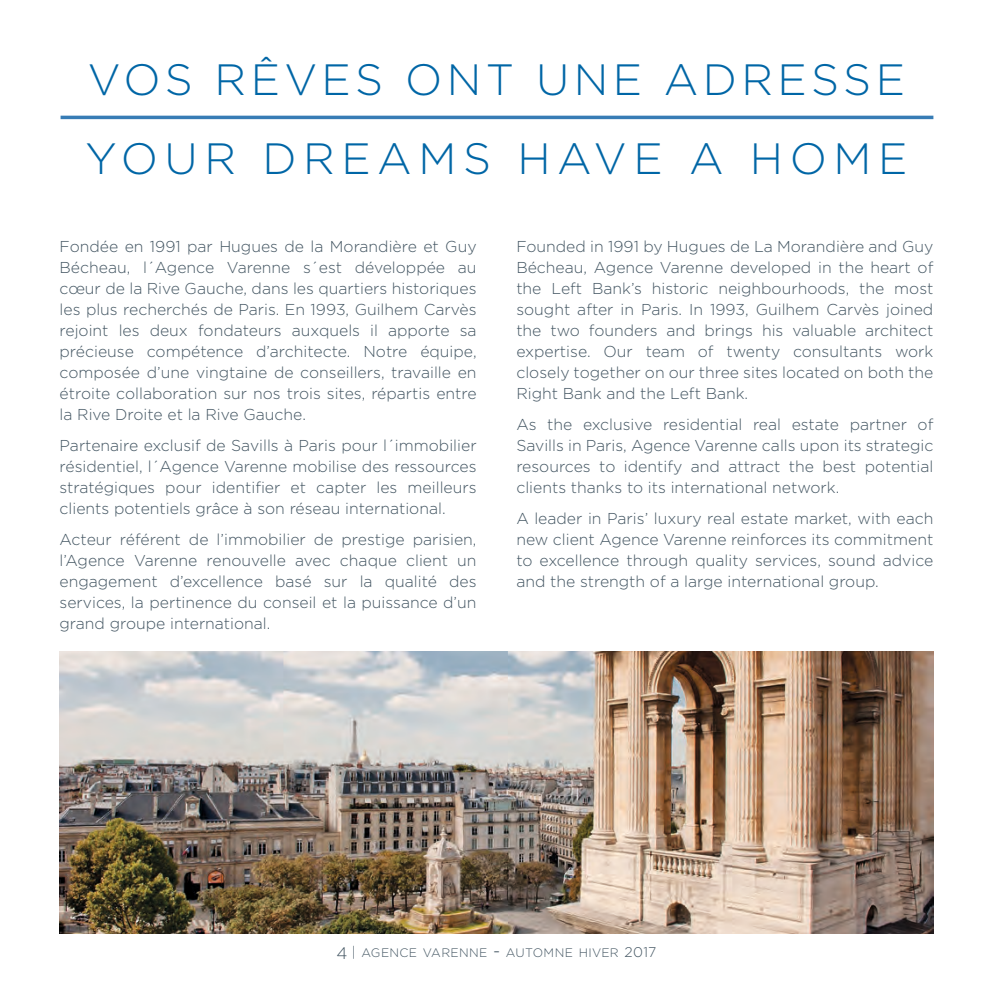
<style>
.page{position:relative;width:993px;height:993px;background:#fff}
.page>*{position:absolute;margin:0;border:0;box-sizing:border-box;transform-origin:0 0}
.t1{font:300 43.75px "Gotham";letter-spacing:.1em;color:#0066a6}
.t2{font:300 43.75px "Gotham";letter-spacing:.15em;color:#0066a6}
.t3{font:300 15.75px/21px "Gotham";color:#435562;text-align:justify}
.t4{font:300 12.25px "Gotham";letter-spacing:.025em;color:#435562}
.s1{font-size:16.62px}
.s2{font-size:14px}
.s3{font-size:17.5px}
</style>
<div class="page">
<hr style="left:61px;top:116px;width:872px;height:3px;background:#377cb5">
<img style="left:60px;top:651px;width:873px;height:282px">
<p class="t1" style="left:88px;top:51px;width:818px">VOS RÊVES ONT UNE ADRESSE</p>
<p class="t2" style="left:85px;top:131px;width:823px">YOUR DREAMS HAVE A HOME</p>
<p class="t3" style="left:60px;top:235px;width:418px">Fondée en 1991 par Hugues de la Morandière et Guy Bécheau, l´Agence Varenne s´est développée au cœur de la Rive Gauche, dans les quartiers historiques les plus recherchés de Paris. En 1993, Guilhem Carvès rejoint les deux fondateurs auxquels il apporte sa précieuse compétence d’architecte. Notre équipe, composée d’une vingtaine de conseillers, travaille en étroite collaboration sur nos trois sites, répartis entre la Rive Droite et la Rive Gauche.</p>
<p class="t3" style="left:60px;top:434px;width:418px">Partenaire exclusif de Savills à Paris pour l´immobilier résidentiel, l´Agence Varenne mobilise des ressources stratégiques pour identifier et capter les meilleurs clients potentiels grâce à son réseau international.</p>
<p class="t3" style="left:60px;top:528px;width:418px">Acteur référent de l’immobilier de prestige parisien, l’Agence Varenne renouvelle avec chaque client un engagement d’excellence basé sur la qualité des services, la pertinence du conseil et la puissance d’un grand groupe international.</p>
<p class="t3" style="left:516px;top:235px;width:418px">Founded in 1991 by Hugues de La Morandière and Guy Bécheau, Agence Varenne developed in the heart of the Left Bank’s historic neighbourhoods, the most sought after in Paris. In 1993, Guilhem Carvès joined the two founders and brings his valuable architect expertise. Our team of twenty consultants work closely together on our three sites located on both the Right Bank and the Left Bank.</p>
<p class="t3" style="left:516px;top:413px;width:418px">As the exclusive residential real estate partner of Savills in Paris, Agence Varenne calls upon its strategic resources to identify and attract the best potential clients thanks to its international network.</p>
<p class="t3" style="left:516px;top:507px;width:418px">A leader in Paris’ luxury real estate market, with each new client Agence Varenne reinforces its commitment to excellence through quality services, sound advice and the strength of a large international group.</p>
<p class="t4" style="left:336px;top:944px;width:321px"><span class="s1">4</span> <span class="s2">|</span> AGENCE VARENNE <span class="s3">-</span> AUTOMNE HIVER <span class="s2">2017</span></p>
</div>
